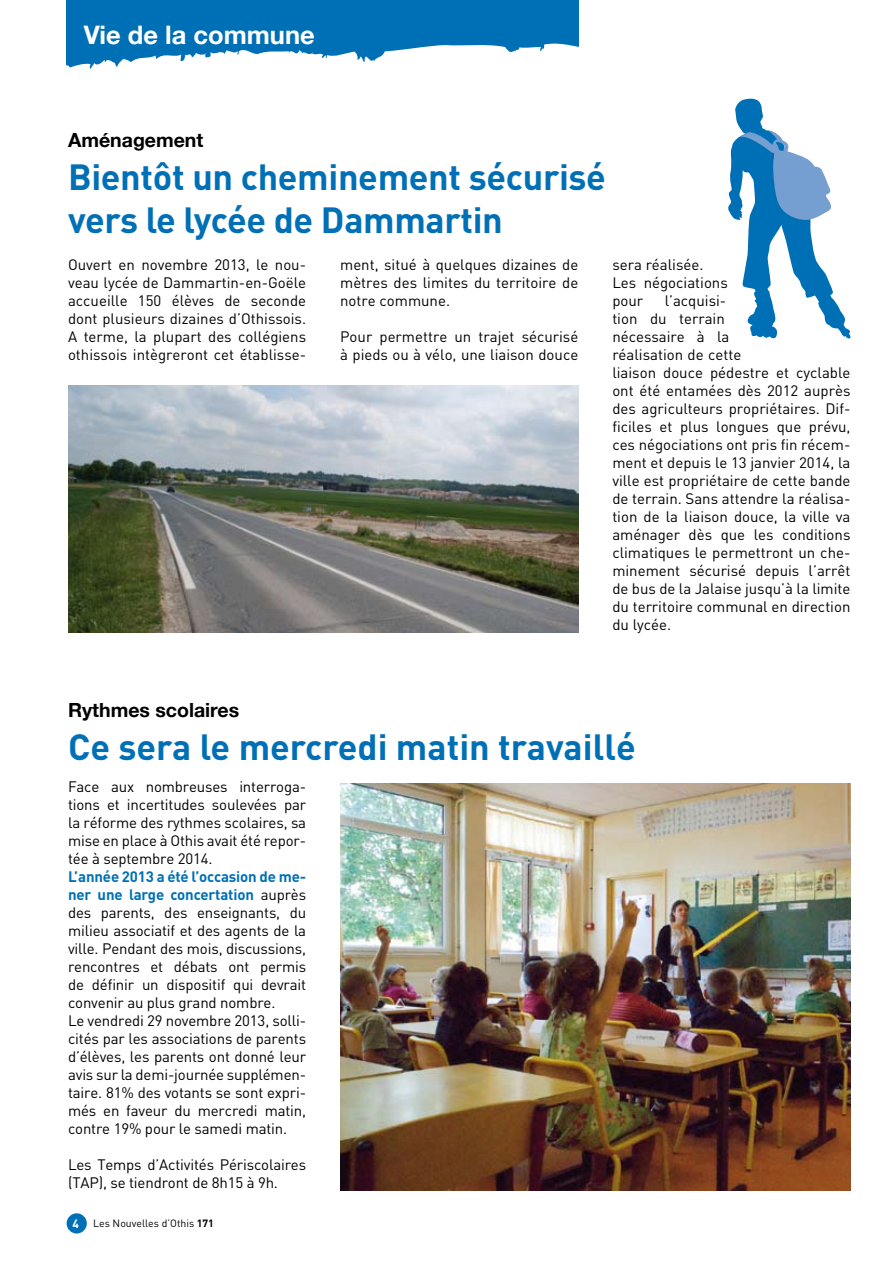
<style>
.page{position:relative;width:893px;height:1263px;background:#fff}
.page>*{position:absolute;margin:0;border:0;box-sizing:border-box;transform-origin:0 0}
.t1{font:700 36px/43.2px "DIN";letter-spacing:-.01em;color:#0070b6}
.t2{font:700 25.5px "Helvetica Neue";color:#fff}
.t3{font:700 19.5px "Helvetica Neue";color:#000}
.t4{font:15px/18px "DIN";color:#000}
.t5{font:700 12px "DIN";color:#fff}
.t6{font:10.5px "DIN";color:#000}
.s1{font-weight:700;color:#0070b6}
.s2{font-weight:700}
</style>
<div class="page">
<div style="left:66px;top:0;width:512px;height:68px;background:#0070b6"></div>
<svg style="left:66px;top:40px;width:513px;height:29px;fill:#fff"></svg>
<div style="left:67px;top:1213px;width:20px;height:20px;background:#0070b6;border-radius:50%"></div>
<img style="left:340px;top:784px;width:510px;height:407px">
<img style="left:68px;top:386px;width:510px;height:247px">
<svg style="left:728px;top:98px;width:123px;height:241px"></svg>
<h2 class="t2" style="left:84px;top:19px;width:232px">Vie de la commune</h2>
<h3 class="t3" style="left:68px;top:128px;width:137px">Aménagement</h3>
<h1 class="t1" style="left:68px;top:154px;width:539px">Bientôt un cheminement sécurisé vers le lycée de Dammartin</h1>
<p class="t4" style="left:68px;top:255px;width:240px;text-align:justify">Ouvert en novembre 2013, le nou&shy;veau lycée de Dammartin-en-Goële accueille 150 élèves de seconde dont plusieurs dizaines d’Othissois.<br>A terme, la plupart des collégiens othissois intègreront cet établisse-</p>
<p class="t4" style="left:340px;top:255px;width:240px;text-align:justify">ment, situé à quelques dizaines de mètres des limites du territoire de notre commune.</p>
<p class="t4" style="left:340px;top:327px;width:240px">Pour permettre un trajet sécurisé à pieds ou à vélo, une liaison douce</p>
<p class="t4" style="left:612px;top:255px;width:117px">sera réalisée.<br>Les négociations pour</p>
<p class="t4" style="left:612px;top:291px;width:240px;text-indent:52px">l’acquisi-<br>tion du terrain<br>nécessaire à la<br>réalisation de cette<br>liaison douce pédestre et cyclable ont été entamées dès 2012 auprès des agriculteurs propriétaires. Dif&shy;ficiles et plus longues que prévu, ces négociations ont pris fin récem&shy;ment et depuis le 13 janvier 2014, la ville est propriétaire de cette bande de terrain. Sans attendre la réalisa&shy;tion de la liaison douce, la ville va aménager dès que les conditions climatiques le permettront un che&shy;minement sécurisé depuis l’arrêt de bus de la Jalaise jusqu’à la limite du territoire communal en direction du lycée.</p>
<h3 class="t3" style="left:68px;top:698px;width:173px">Rythmes scolaires</h3>
<h1 class="t1" style="left:68px;top:724px;width:569px">Ce sera le mercredi matin travaillé</h1>
<p class="t4" style="left:68px;top:777px;width:240px;text-align:justify">Face aux nombreuses interroga&shy;tions et incertitudes soulevées par la réforme des rythmes scolaires, sa mise en place à Othis avait été repor&shy;tée à septembre 2014.</p>
<p class="t4" style="left:68px;top:867px;width:240px"><span class="s1">L’année 2013 a été l’occasion de me&shy;ner une large concertation</span> auprès des parents, des enseignants, du milieu associatif et des agents de la ville. Pendant des mois, discussions, rencontres et débats ont permis de définir un dispositif qui devrait convenir au plus grand nombre.<br>Le vendredi 29 novembre 2013, solli&shy;cités par les associations de parents d’élèves, les parents ont donné leur avis sur la demi-journée supplémen&shy;taire. 81% des votants se sont expri&shy;més en faveur du mercredi matin, contre 19% pour le samedi matin.</p>
<p class="t4" style="left:68px;top:1155px;width:240px">Les Temps d’Activités Périscolaires (TAP), se tiendront de 8h15 à 9h.</p>
<p class="t6" style="left:93px;top:1217px;width:122px">Les Nouvelles d’Othis <span class="s2">171</span></p>
<p class="t5" style="left:72px;top:1215px;width:8px">4</p>
</div>
